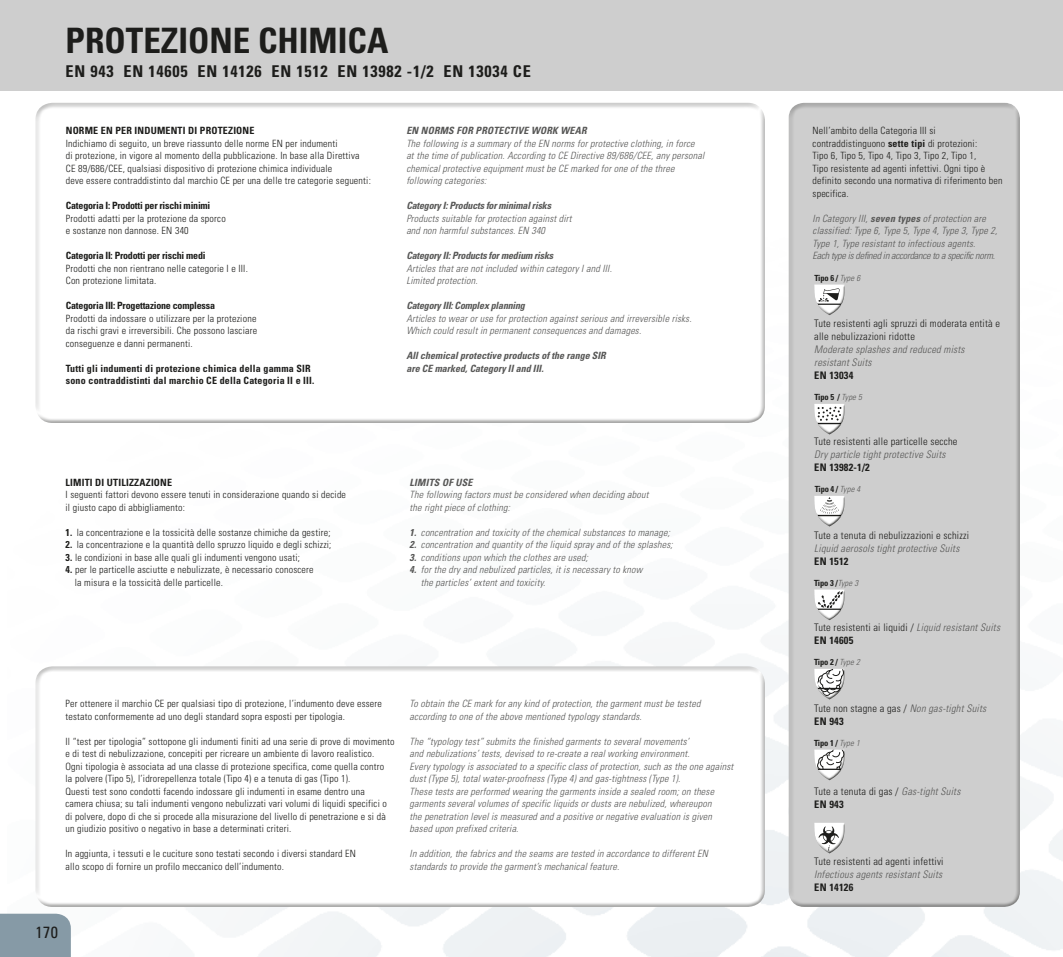
<style>
.page{position:relative;width:1063px;height:957px;background:#fff}
.page>*{position:absolute;margin:0;border:0;box-sizing:border-box;transform-origin:0 0}
.t1{font:700 condensed 35px "Univers LT Std";color:#1d1d1b}
.t2{font:700 condensed 16.25px "Univers LT Std";letter-spacing:.05em;color:#1d1d1b}
.t3{font:condensed 16.25px "Univers LT Std";color:#1d1d1b}
.t4{font:300 condensed 10.38px/13px "Univers LT Std";letter-spacing:.02em;color:#1d1d1b}
.t5{font:300 condensed 10px/12.5px "Univers LT Std";letter-spacing:.02em;color:#1d1d1b}
.t6{font:italic 300 condensed 10px/12.5px "Univers LT Std";letter-spacing:.02em;color:#575756}
.t7{font:700 condensed 10px/12.5px "Univers LT Std";letter-spacing:.02em;color:#1d1d1b}
.t8{font:italic 700 condensed 10px/12.5px "Univers LT Std";color:#575756}
.t9{font:700 condensed 8.5px "Univers LT Std";letter-spacing:-.04em;color:#1d1d1b}
.s1{font-weight:700}
.s2{font-weight:300;font-style:italic;color:#575756}
.s3{font-style:italic;color:#575756}
</style>
<div class="page">
<div style="left:33px;top:664px;width:733px;height:237px;background:#575756;opacity:.41"></div>
<div style="left:34px;top:670px;width:732px;height:237px;background:#fff"></div>
<div style="left:0;top:0;width:1063px;height:90px;background:#cecece"></div>
<div style="left:0;top:913px;width:71px;height:44px;background:#869aa6"></div>
<div style="left:787px;top:107px;width:234px;height:800px;background:#cecece"></div>
<svg style="left:814px;top:749px;width:31px;height:31px"></svg>
<svg style="left:814px;top:669px;width:31px;height:30px"></svg>
<svg style="left:814px;top:589px;width:31px;height:31px"></svg>
<svg style="left:814px;top:823px;width:31px;height:30px"></svg>
<svg style="left:814px;top:496px;width:31px;height:30px"></svg>
<div style="left:813px;top:402px;width:32px;height:23px;background:#d4d4d4"></div>
<svg style="left:814px;top:404px;width:31px;height:30px"></svg>
<svg style="left:814px;top:284px;width:31px;height:31px"></svg>
<p class="t1" style="left:66px;top:19px;width:324px">PROTEZIONE CHIMICA</p>
<p class="t2" style="left:66px;top:62px;width:467px">EN 943 EN 14605 EN 14126 EN 1512 EN 13982 -1/2 EN 13034 CE</p>
<p class="t5" style="left:66px;top:124px;width:307px;text-indent:122px"><span class="s1">di protezione<br></span>Indichiamo di seguito, un breve riassunto delle norme EN per indumenti<br>di protezione, in vigore al momento della pubblicazione. In base alla Direttiva CE 89/686/CEE, qualsiasi dispositivo di protezione chimica individuale<br>deve essere contraddistinto dal marchio CE per una delle tre categorie seguenti:</p>
<p class="t5" style="left:66px;top:199px;width:161px"><span class="s1">Categoria I: Prodotti per rischi minimi<br></span>Prodotti adatti per la protezione da sporco e sostanze non dannose. EN 340</p>
<p class="t5" style="left:66px;top:249px;width:184px"><span class="s1">Categoria II: Prodotti per rischi medi<br></span>Prodotti che non rientrano nelle categorie I e III.<br>Con protezione limitata.</p>
<p class="t5" style="left:66px;top:299px;width:193px"><span class="s1">Categoria III: Progettazione complessa<br></span>Prodotti da indossare o utilizzare per la protezione da rischi gravi e irreversibili. Che possono lasciare conseguenze e danni permanenti.</p>
<p class="t7" style="left:66px;top:362px;width:250px">Tutti gli indumenti di protezione chimica della gamma SIR sono contraddistinti dal marchio CE della Categoria II e III.</p>
<p class="t7" style="left:66px;top:124px;width:76px">Norme EN per indumenti</p>
<p class="t6" style="left:406px;top:124px;width:300px"><span class="s1">EN norms for protecti ve work wear<br></span>The following is a summary of the EN norms for protective clothing, in force at the time of publication. According to CE Directive 89/686/CEE, any personal chemical protective equipment must be CE marked for one of the three following categories:</p>
<p class="t6" style="left:406px;top:199px;width:167px"><span class="s1">Category I: Products for minimal risks<br></span>Products suitable for protection against dirt and non harmful substances. EN 340</p>
<p class="t6" style="left:406px;top:249px;width:207px"><span class="s1">Category II: Products for medium risks<br></span>Articles that are not included within category I and III.<br>Limited protection.</p>
<p class="t6" style="left:406px;top:299px;width:287px"><span class="s1">Category III: Complex planning<br></span>Articles to wear or use for protection against serious and irreversible risks.<br>Which could result in permanent consequences and damages.</p>
<p class="t8" style="left:406px;top:349px;width:201px">All chemical protective products of the range SIR are CE marked, Category II and III.</p>
<p class="t5" style="left:66px;top:476px;width:282px"><span class="s1">LIMITI DI UTILIZZAZIONE<br></span>I seguenti fattori devono essere tenuti in considerazione quando si decide il giusto capo di abbigliamento:</p>
<p class="t5" style="left:66px;top:526px;width:267px"><span class="s1">1.</span> la concentrazione e la tossicità delle sostanze chimiche da gestire;</p>
<p class="t5" style="left:66px;top:538px;width:267px"><span class="s1">2.</span> la concentrazione e la quantità dello spruzzo liquido e degli schizzi;</p>
<p class="t5" style="left:66px;top:551px;width:236px"><span class="s1">3.</span> le condizioni in base alle quali gli indumenti vengono usati;</p>
<p class="t5" style="left:75px;top:563px;width:240px;text-indent:-9px"><span class="s1">4.</span> per le particelle asciutte e nebulizzate, è necessario conoscere la misura e la tossicità delle particelle.</p>
<p class="t6" style="left:410px;top:476px;width:240px"><span class="s1">LIMITS OF USE<br></span>The following factors must be considered when deciding about the right piece of clothing:</p>
<p class="t6" style="left:410px;top:526px;width:262px"><span class="s1">1.</span> concentration and toxicity of the chemical substances to manage;</p>
<p class="t6" style="left:410px;top:538px;width:265px"><span class="s1">2.</span> concentration and quantity of the liquid spray and of the splashes;</p>
<p class="t6" style="left:410px;top:551px;width:180px"><span class="s1">3.</span> conditions upon which the clothes are used;</p>
<p class="t6" style="left:421px;top:563px;width:223px;text-indent:-11px"><span class="s1">4.</span> for the dry and nebulized particles, it is necessary to know the particles’ extent and toxicity.</p>
<p class="t5" style="left:66px;top:697px;width:318px">Per ottenere il marchio CE per qualsiasi tipo di protezione, l’indumento deve essere testato conformemente ad uno degli standard sopra esposti per tipologia.</p>
<p class="t5" style="left:66px;top:735px;width:331px">Il “test per tipologia” sottopone gli indumenti finiti ad una serie di prove di movimento e di test di nebulizzazione, concepiti per ricreare un ambiente di lavoro realistico.<br>Ogni tipologia è associata ad una classe di protezione specifica, come quella contro<br>la polvere (Tipo 5), l’idrorepellenza totale (Tipo 4) e a tenuta di gas (Tipo 1).<br>Questi test sono condotti facendo indossare gli indumenti in esame dentro una camera chiusa; su tali indumenti vengono nebulizzati vari volumi di liquidi specifici o di polvere, dopo di che si procede alla misurazione del livello di penetrazione e si dà un giudizio positivo o negativo in base a determinati criteri.</p>
<p class="t5" style="left:66px;top:847px;width:292px">In aggiunta, i tessuti e le cuciture sono testati secondo i diversi standard EN allo scopo di fornire un profilo meccanico dell’indumento.</p>
<p class="t6" style="left:410px;top:697px;width:292px">To obtain the CE mark for any kind of protection, the garment must be tested according to one of the above mentioned typology standards.</p>
<p class="t6" style="left:410px;top:735px;width:325px">The “typology test” submits the finished garments to several movements’<br>and nebulizations’ tests, devised to re-create a real working environment.<br>Every typology is associated to a specific class of protection, such as the one against dust (Type 5), total water-proofness (Type 4) and gas-tightness (Type 1).<br>These tests are performed wearing the garments inside a sealed room; on these garments several volumes of specific liquids or dusts are nebulized, whereupon<br>the penetration level is measured and a positive or negative evaluation is given based upon prefixed criteria.</p>
<p class="t6" style="left:410px;top:847px;width:300px">In addition, the fabrics and the seams are tested in accordance to different EN standards to provide the garment’s mechanical feature.</p>
<p class="t3" style="left:35px;top:921px;width:24px">170</p>
<p class="t5" style="left:813px;top:124px;width:192px">Nell’ambito della Categoria III si contraddistinguono <span class="s1">sette tipi</span> di protezioni:<br>Tipo 6, Tipo 5, Tipo 4, Tipo 3, Tipo 2, Tipo 1,<br>Tipo resistente ad agenti infettivi. Ogni tipo è definito secondo una normativa di riferimento ben specifica.</p>
<p class="t6" style="left:813px;top:212px;width:186px">In Category III, <span class="s1">seven types</span> of protection are classified: Type 6, Type 5, Type 4, Type 3, Type 2, Type 1, Type resistant to infectious agents.<br>Each type is defined in accordance to a specific norm.</p>
<p class="t9" style="left:815px;top:273px;width:47px">Tipo 6 / <span class="s2">Type 6</span></p>
<p class="t4" style="left:814px;top:317px;width:187px">Tute resistenti agli spruzzi di moderata entità e alle nebulizzazioni ridotte<br><span class="s3">Moderate splashes and reduced mists resistant Suits<br></span><span class="s1">EN 13034</span></p>
<p class="t9" style="left:815px;top:392px;width:49px">Tipo 5 / <span class="s2">Type 5</span></p>
<p class="t4" style="left:814px;top:435px;width:145px">Tute resistenti alle particelle secche<br><span class="s3">Dry particle tight protective Suits<br></span><span class="s1">EN 13982-1/2</span></p>
<p class="t9" style="left:815px;top:484px;width:47px">Tipo 4 / <span class="s2">Type 4</span></p>
<p class="t4" style="left:814px;top:529px;width:156px">Tute a tenuta di nebulizzazioni e schizzi<br><span class="s3">Liquid aerosols tight protective Suits<br></span><span class="s1">EN 1512</span></p>
<p class="t9" style="left:814px;top:578px;width:45px">Tipo 3 /<span class="s2">Type 3</span></p>
<p class="t4" style="left:814px;top:621px;width:187px">Tute resistenti ai liquidi / <span class="s3">Liquid resistant Suits<br></span><span class="s1">EN 14605</span></p>
<p class="t9" style="left:814px;top:657px;width:47px">Tipo 2 / <span class="s2">Type 2</span></p>
<p class="t4" style="left:814px;top:702px;width:173px">Tute non stagne a gas / <span class="s3">Non gas-tight Suits<br></span><span class="s1">EN 943</span></p>
<p class="t9" style="left:814px;top:738px;width:47px">Tipo 1 / <span class="s2">Type 1</span></p>
<p class="t4" style="left:814px;top:784px;width:148px">Tute a tenuta di gas / <span class="s3">Gas-tight Suits<br></span><span class="s1">EN 943</span></p>
<p class="t4" style="left:814px;top:855px;width:131px">Tute resistenti ad agenti infettivi<br><span class="s3">Infectious agents resistant Suits<br></span><span class="s1">EN 14126</span></p>
</div>
